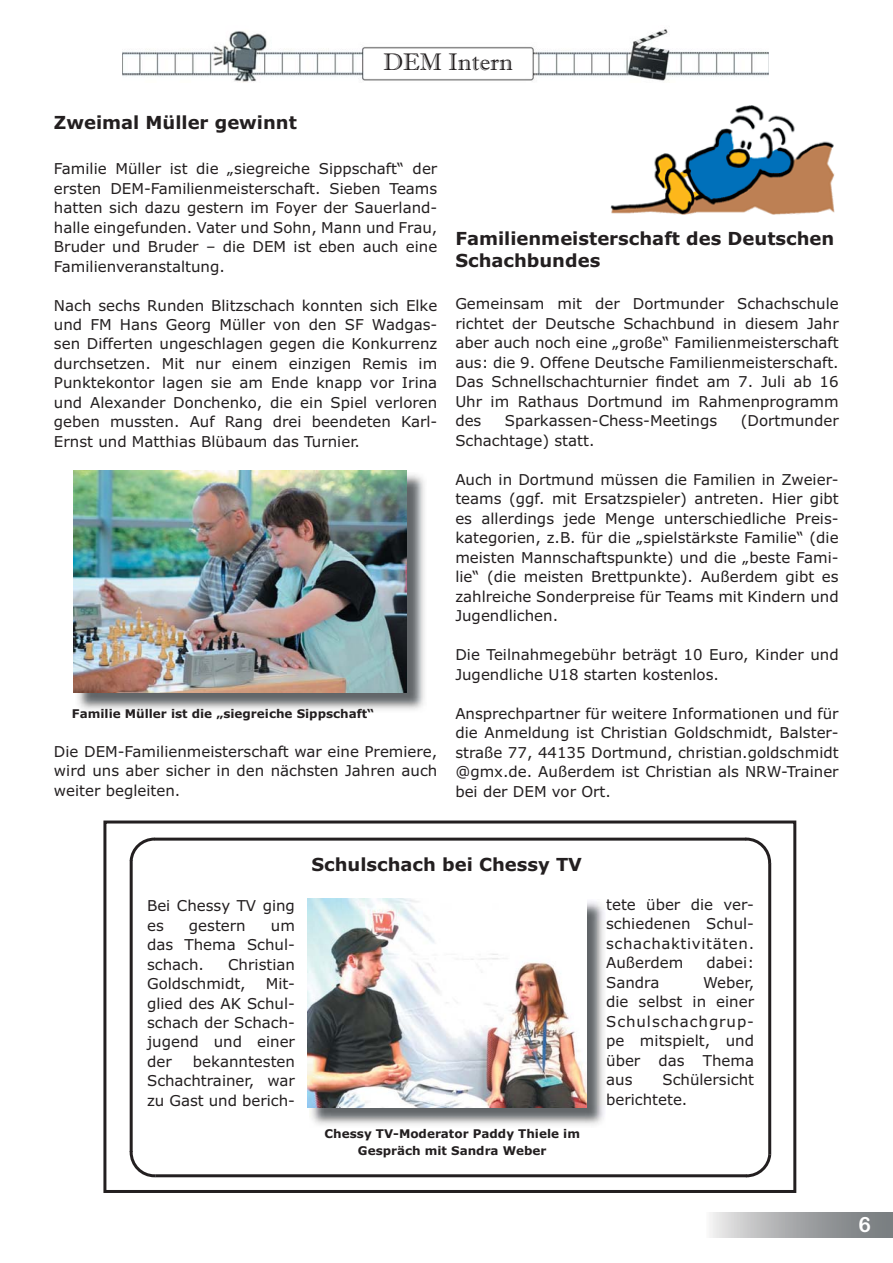
<style>
.page{position:relative;width:893px;height:1263px;background:#fff}
.page>*{position:absolute;margin:0;border:0;box-sizing:border-box;transform-origin:0 0}
.t1{font:24px "Imprint MT Shadow";color:#231f20}
.t2{font:21px "Arial Rounded MT Bold";color:#fff}
.t3{font:700 18px/22.5px "Verdana";color:#231f20}
.t4{font:15px/19.5px "Verdana";color:#231f20;text-align:justify}
.t5{font:700 12px/16.5px "Verdana";color:#231f20;text-align:center}
</style>
<div class="page">
<svg style="left:710px;top:1213px;width:183px;height:25px;background:#a7a9ab"></svg>
<img style="left:122px;top:29px;width:647px;height:53px">
<img style="left:77px;top:474px;width:348px;height:236px">
<img style="left:74px;top:471px;width:333px;height:222px">
<img style="left:610px;top:105px;width:225px;height:110px">
<img style="left:310px;top:901px;width:294px;height:224px">
<img style="left:308px;top:898px;width:279px;height:210px">
<hr style="left:768px;top:863px;width:3px;height:292px;background:#231f20">
<hr style="left:155px;top:838px;width:591px;height:3px;background:#231f20">
<svg style="left:129px;top:837px;width:29px;height:27px"></svg>
<svg style="left:743px;top:1151px;width:29px;height:27px"></svg>
<svg style="left:742px;top:837px;width:30px;height:30px"></svg>
<hr style="left:130px;top:860px;width:3px;height:292px;background:#231f20">
<hr style="left:155px;top:1174px;width:591px;height:3px;background:#231f20">
<svg style="left:129px;top:1148px;width:29px;height:30px"></svg>
<div style="left:103px;top:821px;width:693px;height:372px;border:3px solid #231f20"></div>
<h1 class="t1" style="left:383px;top:53px;width:132px">DEM Intern</h1>
<p class="t3" style="left:54px;top:113px;width:244px">Zweimal Müller gewinnt</p>
<p class="t4" style="left:54px;top:160px;width:385px">Familie Müller ist die „siegreiche Sippschaft“ der ersten DEM-Familienmeisterschaft. Sieben Teams hatten sich dazu gestern im Foyer der Sauerland&shy;halle eingefunden. Vater und Sohn, Mann und Frau, Bruder und Bruder – die DEM ist eben auch eine Familienveranstaltung.</p>
<p class="t4" style="left:54px;top:297px;width:385px">Nach sechs Runden Blitzschach konnten sich Elke und FM Hans Georg Müller von den SF Wadgas&shy;sen Differten ungeschlagen gegen die Konkurrenz durchsetzen. Mit nur einem einzigen Remis im Punktekontor lagen sie am Ende knapp vor Irina und Alexander Donchenko, die ein Spiel verloren geben mussten. Auf Rang drei beendeten Karl-Ernst und Matthias Blübaum das Turnier.</p>
<p class="t5" style="left:72px;top:707px;width:304px">Familie Müller ist die „siegreiche Sippschaft“</p>
<p class="t4" style="left:54px;top:743px;width:385px">Die DEM-Familienmeisterschaft war eine Premiere, wird uns aber sicher in den nächsten Jahren auch weiter begleiten.</p>
<p class="t3" style="left:455px;top:228px;width:380px">Familienmeisterschaft des Deutschen<br>Schachbundes</p>
<p class="t4" style="left:455px;top:295px;width:385px">Gemeinsam mit der Dortmunder Schachschule richtet der Deutsche Schachbund in diesem Jahr aber auch noch eine „große“ Familienmeisterschaft aus: die 9. Offene Deutsche Familienmeisterschaft.<br>Das Schnellschachturnier findet am 7. Juli ab 16<br>Uhr im Rathaus Dortmund im Rahmenprogramm des</p>
<p class="t4" style="left:505px;top:412px;width:214px">Sparkassen-Chess-Meetings</p>
<p class="t4" style="left:741px;top:412px;width:100px">(Dortmunder</p>
<p class="t4" style="left:455px;top:432px;width:141px">Schachtage) statt.</p>
<p class="t4" style="left:455px;top:471px;width:385px">Auch in Dortmund müssen die Familien in Zweier&shy;teams (ggf. mit Ersatzspieler) antreten. Hier gibt es allerdings jede Menge unterschiedliche Preis&shy;kategorien, z.B. für die „spielstärkste Familie“ (die meisten Mannschaftspunkte) und die „beste Fami&shy;lie“ (die meisten Brettpunkte). Außerdem gibt es zahlreiche Sonderpreise für Teams mit Kindern und Jugendlichen.</p>
<p class="t4" style="left:455px;top:646px;width:385px">Die Teilnahmegebühr beträgt 10 Euro, Kinder und<br>Jugendliche U18 starten kostenlos.</p>
<p class="t4" style="left:455px;top:705px;width:385px">Ansprechpartner für weitere Informationen und für die Anmeldung ist Christian Goldschmidt, Balster&shy;straße 77, 44135 Dortmund, christian.goldschmidt @gmx.de. Außerdem ist Christian als NRW-Trainer bei der DEM vor Ort.</p>
<p class="t4" style="left:147px;top:897px;width:149px">Bei Chessy TV ging es</p>
<p class="t4" style="left:189px;top:917px;width:58px">gestern</p>
<p class="t4" style="left:147px;top:917px;width:149px;text-indent:124px">um das Thema Schul&shy;schach.</p>
<p class="t4" style="left:147px;top:956px;width:149px;text-indent:81px">Christian<br>Goldschmidt,</p>
<p class="t4" style="left:147px;top:975px;width:149px;text-indent:119px">Mit&shy;glied des AK Schul&shy;schach der Schach&shy;jugend und einer der</p>
<p class="t4" style="left:147px;top:1053px;width:149px;text-indent:46px">bekanntesten Schachtrainer, war zu Gast und berich-</p>
<p class="t3" style="left:311px;top:855px;width:272px">Schulschach bei Chessy TV</p>
<p class="t5" style="left:325px;top:1126px;width:257px">Chessy TV-Moderator Paddy Thiele im<br>Gespräch mit Sandra Weber</p>
<p class="t4" style="left:606px;top:896px;width:149px">tete über die ver&shy;schiedenen Schul&shy;schachaktivitäten.<br>Außerdem</p>
<p class="t4" style="left:706px;top:954px;width:49px">dabei:</p>
<p class="t4" style="left:606px;top:974px;width:149px;text-indent:97px">Weber, die selbst in einer Schulschachgrup&shy;pe mitspielt, und über das Thema aus</p>
<p class="t4" style="left:606px;top:974px;width:55px">Sandra</p>
<p class="t4" style="left:606px;top:1071px;width:149px;text-indent:56px">Schülersicht berichtete.</p>
<h2 class="t2" style="left:858px;top:1213px;width:14px">6</h2>
</div>
